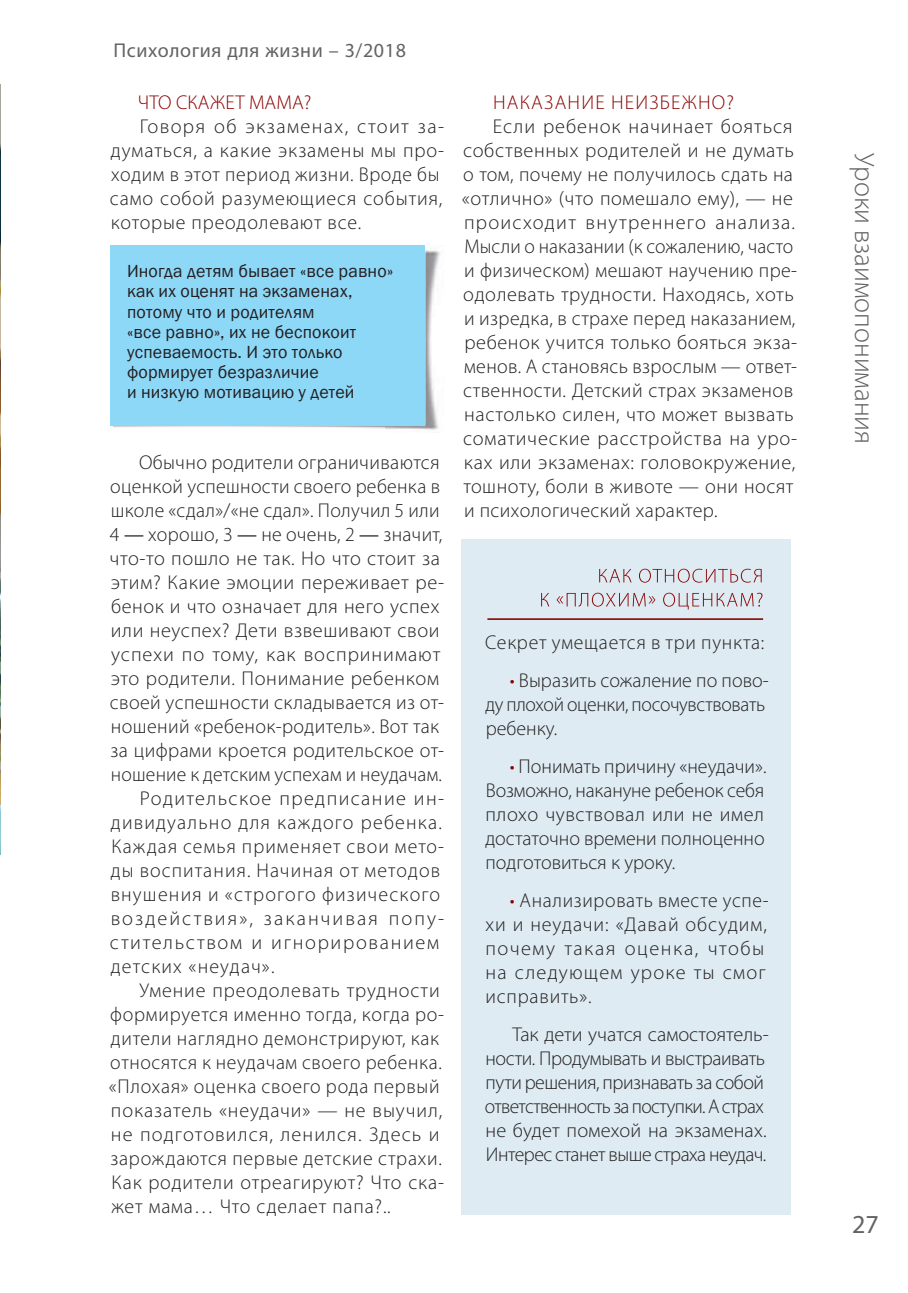
<style>
.page{position:relative;width:908px;height:1293px;background:#fff}
.page>*{position:absolute;margin:0;border:0;box-sizing:border-box;transform-origin:0 0}
.t1{font:300 28px "Myriad Pro";color:#636366}
.t2{font:26px "Myriad Pro";color:#636366}
.t3{font:300 20px/24px "Myriad Pro";letter-spacing:.03em;color:#231f20}
.t4{font:300 20px/24px "Myriad Pro";letter-spacing:-.02em;color:#231f20}
.t5{font:300 20px "Myriad Pro";letter-spacing:.055em;color:#231f20}
.t6{font:300 20px "Myriad Pro";letter-spacing:.06em;color:#231f20}
.t7{font:300 20px/24px "Myriad Pro";letter-spacing:-.01em;color:#231f20}
.t8{font:300 20px "Myriad Pro";letter-spacing:.01em;color:#231f20}
.t9{font:300 20px "Myriad Pro";letter-spacing:.1em;color:#231f20}
.t10{font:300 20px "Myriad Pro";letter-spacing:.08em;color:#231f20}
.t11{font:300 20px "Myriad Pro";letter-spacing:.07em;color:#231f20}
.t12{font:20px "Myriad Pro";letter-spacing:.03em;color:#636366}
.t13{font:300 20px "Myriad Pro";letter-spacing:.06em;color:#8b0202}
.t14{font:300 20px "Myriad Pro";letter-spacing:.01em;color:#8b0202}
.t15{font:18px/20px "Franklin Gothic";letter-spacing:.01em;color:#231f20}
.s1{font-weight:400}
.s2{color:#8b0202}
</style>
<div class="page">
<img style="left:0;top:84px;width:1px;height:770px">
<img style="left:114px;top:250px;width:326px;height:180px">
<div style="left:111px;top:245px;width:314px;height:180px;background:#8dd7f7"></div>
<div style="left:461px;top:539px;width:329px;height:675px;background:#deebf2"></div>
<hr style="left:487px;top:618px;width:275px;height:2px;background:#8b0202">
<svg style="left:541px;top:593px;width:221px;height:16px"></svg>
<svg style="left:599px;top:569px;width:162px;height:13px"></svg>
<p class="t12" style="left:113px;top:38px;width:294px">Психология для жизни – 3/2018</p>
<p class="t14" style="left:138px;top:90px;width:175px">ЧТО СКАЖЕТ МАМА?</p>
<p class="t3" style="left:110px;top:114px;width:335px;text-indent:30px">Говоря об экзаменах, стоит за&shy;думаться, а какие экзамены мы про&shy;ходим в этот период жизни. Вроде бы само собой разумеющиеся события, которые преодолевают все.</p>
<p class="t15" style="left:127px;top:261px;width:267px">Иногда детям бывает «все равно» как их оценят на экзаменах, потому что и родителям<br>«все равно», их не беспокоит успеваемость. И это только формирует безразличие<br>и низкую мотивацию у детей</p>
<p class="t3" style="left:139px;top:450px;width:302px">Обычно родители ограничиваются</p>
<p class="t3" style="left:110px;top:474px;width:331px">оценкой успешности своего ребенка в</p>
<p class="t3" style="left:111px;top:498px;width:330px">школе «сдал»/«не сдал». Получил 5 или</p>
<p class="t3" style="left:110px;top:522px;width:334px">4 <span class="s1">—</span> хорошо, 3 <span class="s1">—</span> не очень, 2 <span class="s1">—</span> значит,</p>
<p class="t3" style="left:110px;top:546px;width:331px">что-то пошло не так. Но что стоит за</p>
<p class="t3" style="left:111px;top:570px;width:335px">этим? Какие эмоции переживает ре-</p>
<p class="t3" style="left:111px;top:594px;width:329px">бенок и что означает для него успех</p>
<p class="t3" style="left:111px;top:618px;width:330px">или неуспех? Дети взвешивают свои</p>
<p class="t3" style="left:111px;top:642px;width:331px">успехи по тому, как воспринимают</p>
<p class="t3" style="left:111px;top:666px;width:330px">это родители. Понимание ребенком</p>
<p class="t3" style="left:110px;top:690px;width:335px">своей успешности складывается из от-</p>
<p class="t3" style="left:111px;top:714px;width:329px">ношений «ребенок-родитель». Вот так</p>
<p class="t3" style="left:110px;top:738px;width:335px">за цифрами кроется родительское от-</p>
<p class="t8" style="left:111px;top:762px;width:332px">ношение к детским успехам и неудачам.</p>
<p class="t11" style="left:140px;top:786px;width:306px">Родительское предписание ин-</p>
<p class="t6" style="left:111px;top:810px;width:332px">дивидуально для каждого ребенка.</p>
<p class="t5" style="left:111px;top:834px;width:334px">Каждая семья применяет свои мето-</p>
<p class="t5" style="left:111px;top:858px;width:330px">ды воспитания. Начиная от методов</p>
<p class="t6" style="left:111px;top:882px;width:331px">внушения и «строгого физического</p>
<p class="t9" style="left:111px;top:906px;width:335px">воздействия», заканчивая попу-</p>
<p class="t10" style="left:110px;top:930px;width:330px">стительством и игнорированием</p>
<p class="t6" style="left:111px;top:954px;width:165px">детских «неудач».</p>
<p class="t3" style="left:139px;top:978px;width:301px">Умение преодолевать трудности</p>
<p class="t3" style="left:110px;top:1002px;width:335px">формируется именно тогда, когда ро-</p>
<p class="t3" style="left:111px;top:1026px;width:329px">дители наглядно демонстрируют, как</p>
<p class="t3" style="left:110px;top:1050px;width:333px">относятся к неудачам своего ребенка.</p>
<p class="t3" style="left:109px;top:1074px;width:332px">«Плохая» оценка своего рода первый</p>
<p class="t3" style="left:111px;top:1098px;width:332px">показатель «неудачи» — не выучил,</p>
<p class="t5" style="left:111px;top:1122px;width:330px">не подготовился, ленился. Здесь и</p>
<p class="t3" style="left:110px;top:1146px;width:333px">зарождаются первые детские страхи.</p>
<p class="t3" style="left:111px;top:1170px;width:334px">Как родители отреагируют? Что ска-</p>
<p class="t3" style="left:111px;top:1194px;width:281px">жет мама… Что сделает папа?..</p>
<p class="t13" style="left:493px;top:90px;width:242px">НАКАЗАНИЕ НЕИЗБЕЖНО?</p>
<p class="t3" style="left:462px;top:114px;width:336px;text-indent:31px">Если ребенок начинает бояться собственных родителей и не думать о том, почему не получилось сдать на «отлично» (что помешало ему), — не происходит внутреннего анализа.<br>Мысли о наказании (к сожалению, часто и физическом) мешают научению пре&shy;одолевать трудности. Находясь, хоть и изредка, в страхе перед наказанием, ребенок учится только бояться экза&shy;менов. А становясь взрослым — ответ&shy;ственности. Детский страх экзаменов настолько силен, что может вызвать соматические расстройства на уро&shy;ках или экзаменах: головокружение, тошноту, боли в животе — они носят и психологический характер.</p>
<p class="t3" style="left:485px;top:630px;width:281px">Секрет умещается в три пункта:</p>
<p class="t7" style="left:485px;top:668px;width:285px;text-indent:24px"><span class="s2">•</span> Выразить сожаление по пово&shy;ду плохой оценки, посочувствовать ребенку.</p>
<p class="t3" style="left:485px;top:754px;width:282px;text-align:justify;text-indent:24px"><span class="s2">•</span> Понимать причину «неудачи».<br>Возможно, накануне ребенок себя плохо чувствовал или не имел достаточно времени полноценно подготовиться к уроку.</p>
<p class="t3" style="left:485px;top:888px;width:284px;text-indent:24px"><span class="s2">•</span> Анализировать вместе успе&shy;хи и неудачи: «Давай обсудим, почему такая оценка, чтобы на следующем уроке ты смог исправить».</p>
<p class="t4" style="left:484px;top:1022px;width:285px;text-indent:28px">Так дети учатся самостоятель&shy;ности. Продумывать и выстраивать пути решения, признавать за собой ответственность за поступки. А страх не будет помехой на экзаменах.<br>Интерес станет выше страха неудач.</p>
<h1 class="t1" style="left:880px;top:153px;width:292px;rotate:90deg">Уроки взаимопонимания</h1>
<h2 class="t2" style="left:851px;top:1209px;width:28px">27</h2>
</div>
